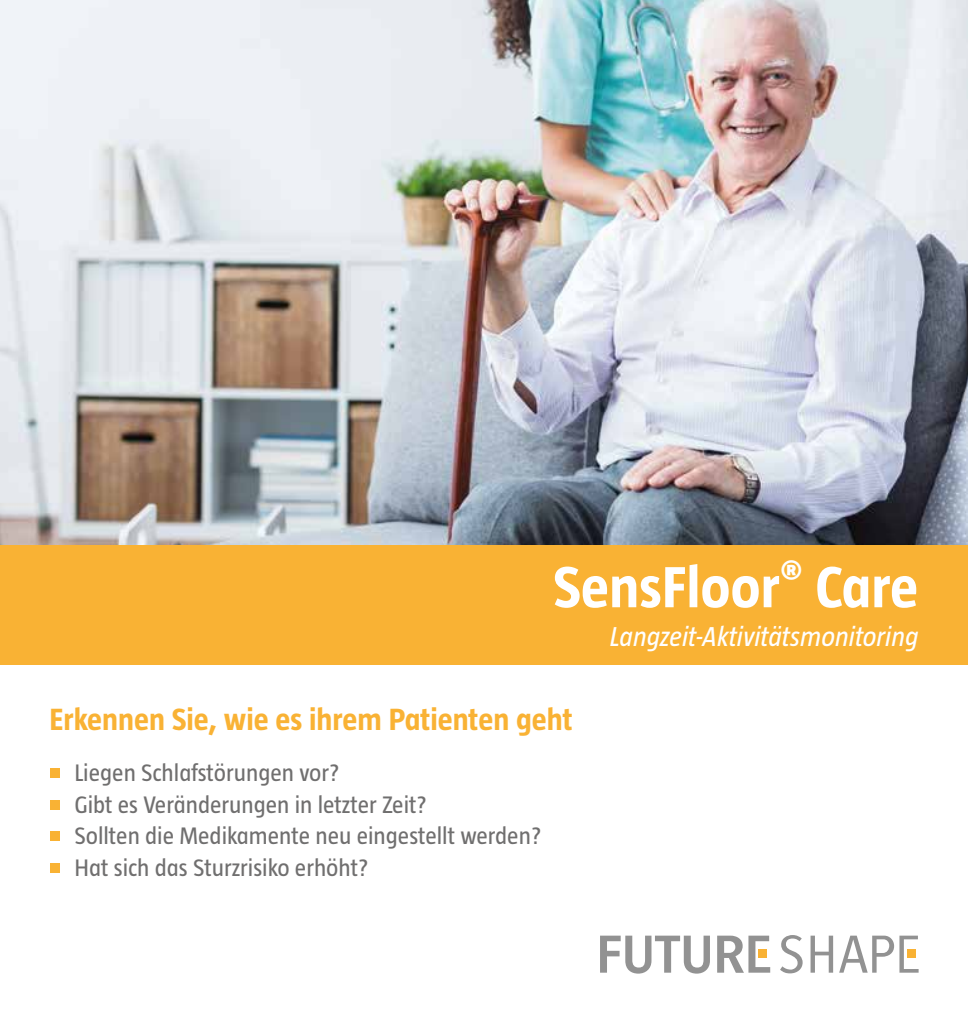
<style>
.page{position:relative;width:968px;height:1022px;background:#fff}
.page>*{position:absolute;margin:0;border:0;box-sizing:border-box;transform-origin:0 0}
.t1{font:700 59.5px "Taz";color:#fff}
.t2{font:700 31.5px "Taz";color:#f9b234}
.t3{font:italic 28px "Taz";color:#fff}
.t4{font:24.5px/31.5px "Taz";color:#706f6f}
</style>
<div class="page">
<img style="left:0;top:0;width:967px;height:546px">
<svg style="left:600px;top:936px;width:109px;height:38px"></svg>
<svg style="left:717px;top:936px;width:53px;height:37px"></svg>
<svg style="left:780px;top:935px;width:22px;height:38px"></svg>
<svg style="left:810px;top:936px;width:23px;height:37px"></svg>
<svg style="left:839px;top:936px;width:54px;height:37px"></svg>
<svg style="left:899px;top:936px;width:19px;height:37px"></svg>
<div style="left:0;top:546px;width:967px;height:119px;background:#f9b234"></div>
<div style="left:50px;top:768px;width:10px;height:10px;background:#f9b234"></div>
<div style="left:50px;top:800px;width:10px;height:10px;background:#f9b234"></div>
<div style="left:50px;top:831px;width:10px;height:10px;background:#f9b234"></div>
<div style="left:50px;top:863px;width:10px;height:10px;background:#f9b234"></div>
<h1 class="t1" style="left:553px;top:556px;width:367px">SensFloor<sup>®</sup> Care</h1>
<p class="t2" style="left:50px;top:703px;width:524px">Erkennen Sie, wie es ihrem Patienten geht</p>
<p class="t4" style="left:74px;top:757px;width:468px">Liegen Schlafstörungen vor?<br>Gibt es Veränderungen in letzter Zeit?<br>Sollten die Medikamente neu eingestellt werden?<br>Hat sich das Sturzrisiko erhöht?</p>
<p class="t3" style="left:609px;top:622px;width:310px">Langzeit-Aktivitätsmonitoring</p>
</div>
